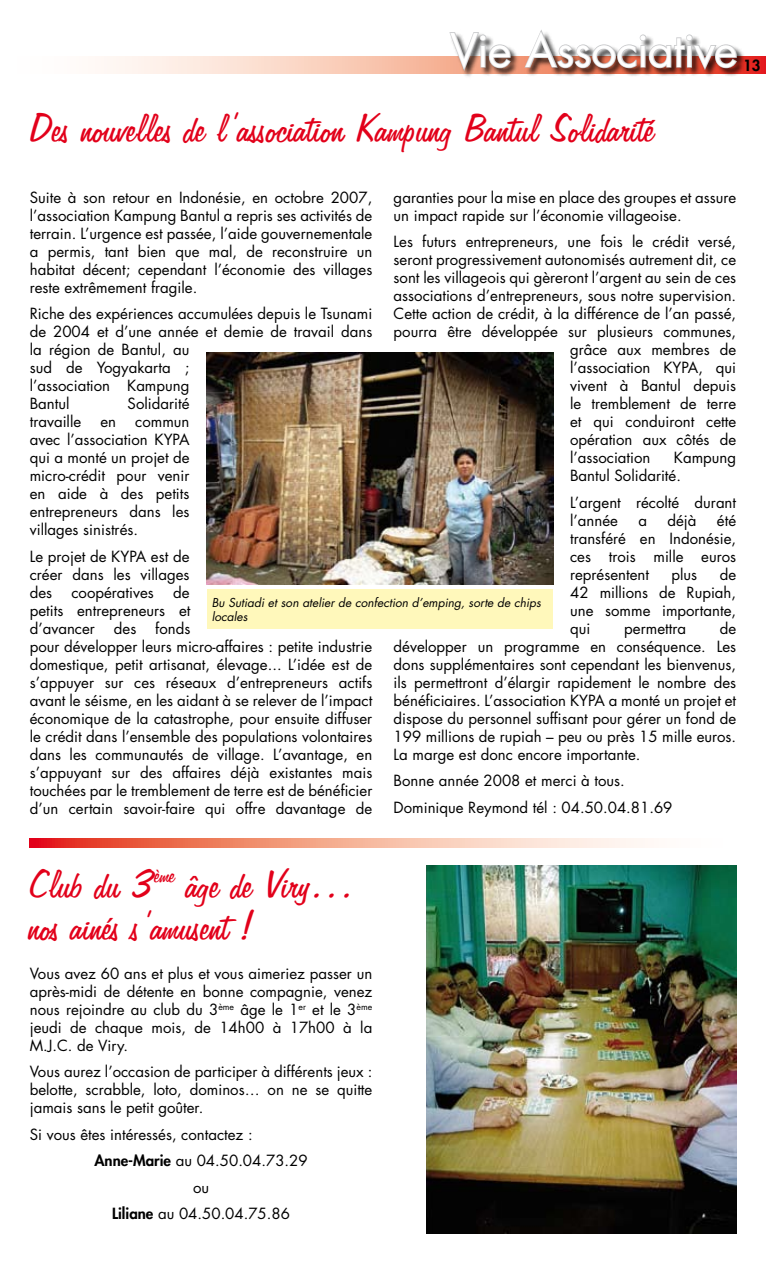
<style>
.page{position:relative;width:766px;height:1263px;background:#fff}
.page>*{position:absolute;margin:0;border:0;box-sizing:border-box;transform-origin:0 0}
.t1{font:45px/42px "Freehand 575 BT Regular B";letter-spacing:.01em;color:#e2001a}
.t2{font:45px "Futura Std";letter-spacing:-.02em;color:#fff}
.t3{font:15px/18px "Futura Std";color:#000;text-align:justify}
.t4{font:800 15px "Futura Std";color:#000}
.t5{font:italic 12px/14.4px "Futura Std";color:#000}
.s1{font-weight:800}
</style>
<div class="page">
<svg style="left:101px;top:57px;width:348px;height:17px;background:#fad8c9"></svg>
<div style="left:449px;top:29px;width:316px;height:82px;background:#000;opacity:.75"></div>
<svg style="left:448px;top:31px;width:63px;height:42px"></svg>
<svg style="left:523px;top:29px;width:214px;height:43px"></svg>
<img style="left:206px;top:353px;width:347px;height:232px">
<div style="left:207px;top:589px;width:346px;height:40px;background:#fff8bb"></div>
<img style="left:426px;top:865px;width:310px;height:368px">
<svg style="left:30px;top:839px;width:618px;height:8px;background:#f3a18c"></svg>
<h1 class="t2" style="left:450px;top:22px;width:289px">Vie Associative</h1>
<p class="t4" style="left:743px;top:56px;width:19px">13</p>
<h1 class="t1" style="left:30px;top:107px;width:626px">Des nouvelles de l’association Kampung Bantul Solidarité</h1>
<p class="t3" style="left:30px;top:188px;width:344px">Suite à son retour en Indonésie, en octobre 2007, l’association Kampung Bantul a repris ses activités de terrain. L’urgence est passée, l’aide gouvernementale a permis, tant bien que mal, de reconstruire un habitat décent; cependant l’économie des villages reste extrêmement fragile.</p>
<p class="t3" style="left:30px;top:305px;width:344px;text-align:left">Riche des expériences accumulées depuis le Tsunami de 2004 et d’une année et demie de travail dans la région de Bantul, au<br>sud de Yogyakarta ;<br>l’association Kampung<br>Bantul</p>
<p class="t3" style="left:393px;top:188px;width:344px">garanties pour la mise en place des groupes et assure un impact rapide sur l’économie villageoise.</p>
<p class="t3" style="left:393px;top:233px;width:344px">Les futurs entrepreneurs, une fois le crédit versé,</p>
<p class="t3" style="left:393px;top:251px;width:344px">seront progressivement autonomisés autrement dit, ce</p>
<p class="t3" style="left:393px;top:269px;width:344px">sont les villageois qui gèreront l’argent au sein de ces</p>
<p class="t3" style="left:393px;top:287px;width:344px">associations d’entrepreneurs, sous notre supervision.</p>
<p class="t3" style="left:393px;top:305px;width:344px">Cette action de crédit, à la différence de l’an passé,</p>
<p class="t3" style="left:393px;top:323px;width:344px">pourra être développée sur plusieurs communes,</p>
<p class="t3" style="left:570px;top:341px;width:167px">grâce aux membres de</p>
<p class="t3" style="left:570px;top:359px;width:167px">l’association KYPA, qui</p>
<p class="t3" style="left:570px;top:377px;width:167px">vivent à Bantul depuis</p>
<p class="t3" style="left:570px;top:395px;width:167px">le tremblement de terre</p>
<p class="t3" style="left:570px;top:413px;width:167px">et qui conduiront cette</p>
<p class="t3" style="left:570px;top:431px;width:167px">opération aux côtés de</p>
<p class="t3" style="left:570px;top:449px;width:82px">l’association</p>
<p class="t3" style="left:128px;top:395px;width:63px">Solidarité</p>
<p class="t3" style="left:30px;top:413px;width:53px">travaille</p>
<p class="t3" style="left:100px;top:413px;width:17px">en</p>
<p class="t3" style="left:30px;top:413px;width:161px;text-indent:105px">commun avec l’association KYPA qui a monté un projet de micro-crédit pour venir en aide à des petits entrepreneurs dans les villages sinistrés.</p>
<p class="t3" style="left:30px;top:547px;width:161px">Le projet de KYPA est de créer dans les villages des</p>
<p class="t3" style="left:570px;top:449px;width:167px;text-indent:104px">Kampung<br>Bantul Solidarité.</p>
<p class="t3" style="left:570px;top:493px;width:167px">L’argent récolté durant l’année</p>
<p class="t3" style="left:638px;top:511px;width:10px">a</p>
<p class="t3" style="left:667px;top:511px;width:31px">déjà</p>
<p class="t3" style="left:570px;top:511px;width:167px;text-indent:147px">été transféré en Indonésie, ces trois mille euros représentent</p>
<p class="t3" style="left:570px;top:565px;width:167px;text-indent:149px">de 42 millions de Rupiah, une somme importante, qui</p>
<p class="t3" style="left:671px;top:565px;width:27px">plus</p>
<p class="t3" style="left:30px;top:583px;width:162px;text-indent:143px">de petits entrepreneurs et d’avancer</p>
<p class="t3" style="left:71px;top:583px;width:84px">coopératives</p>
<p class="t5" style="left:212px;top:595px;width:331px">Bu Sutiadi et son atelier de confection d’emping, sorte de chips locales</p>
<p class="t3" style="left:30px;top:619px;width:344px;text-align:left;text-indent:125px">fonds<br>pour développer leurs micro-affaires : petite industrie domestique, petit artisanat, élevage... L’idée est de s’appuyer sur ces réseaux d’entrepreneurs actifs avant le séisme, en les aidant à se relever de l’impact économique de la catastrophe, pour ensuite diffuser le crédit dans l’ensemble des populations volontaires dans les communautés de village. L’avantage, en s’appuyant sur des affaires déjà existantes mais touchées par le tremblement de terre est de bénéficier d’un certain savoir-faire qui offre davantage de</p>
<p class="t3" style="left:114px;top:619px;width:24px">des</p>
<p class="t3" style="left:393px;top:619px;width:344px;text-indent:326px">de développer un programme en conséquence. Les dons supplémentaires sont cependant les bienvenus, ils permettront d’élargir rapidement le nombre des bénéficiaires. L’association KYPA a monté un projet et dispose du personnel suffisant pour gérer un fond de 199 millions de rupiah – peu ou près 15 mille euros.<br>La marge est donc encore importante.</p>
<p class="t3" style="left:393px;top:767px;width:280px;line-height:26.5px">Bonne année 2008 et merci à tous.<br>Dominique Reymond tél : 04.50.04.81.69</p>
<p class="t3" style="left:624px;top:619px;width:63px">permettra</p>
<h1 class="t1" style="left:30px;top:864px;width:328px">Club du 3<sup>ème</sup> âge de Viry… nos ainés s’amusent !</h1>
<p class="t3" style="left:30px;top:964px;width:344px">Vous avez 60 ans et plus et vous aimeriez passer un après-midi de détente en bonne compagnie, venez nous rejoindre au club du 3<sup>ème</sup> âge le 1<sup>er</sup> et le 3<sup>ème </sup>jeudi de chaque mois, de 14h00 à 17h00 à la M.J.C. de Viry.</p>
<p class="t3" style="left:30px;top:1063px;width:344px">Vous aurez l’occasion de participer à différents jeux : belotte, scrabble, loto, dominos… on ne se quitte jamais sans le petit goûter.</p>
<p class="t3" style="left:30px;top:1125px;width:224px">Si vous êtes intéressés, contactez :</p>
<p class="t3" style="left:94px;top:1152px;width:215px"><span class="s1">Anne-Marie</span> au 04.50.04.73.29</p>
<p class="t3" style="left:193px;top:1178px;width:18px">ou</p>
<p class="t3" style="left:112px;top:1205px;width:179px"><span class="s1">Liliane</span> au 04.50.04.75.86</p>
</div>
